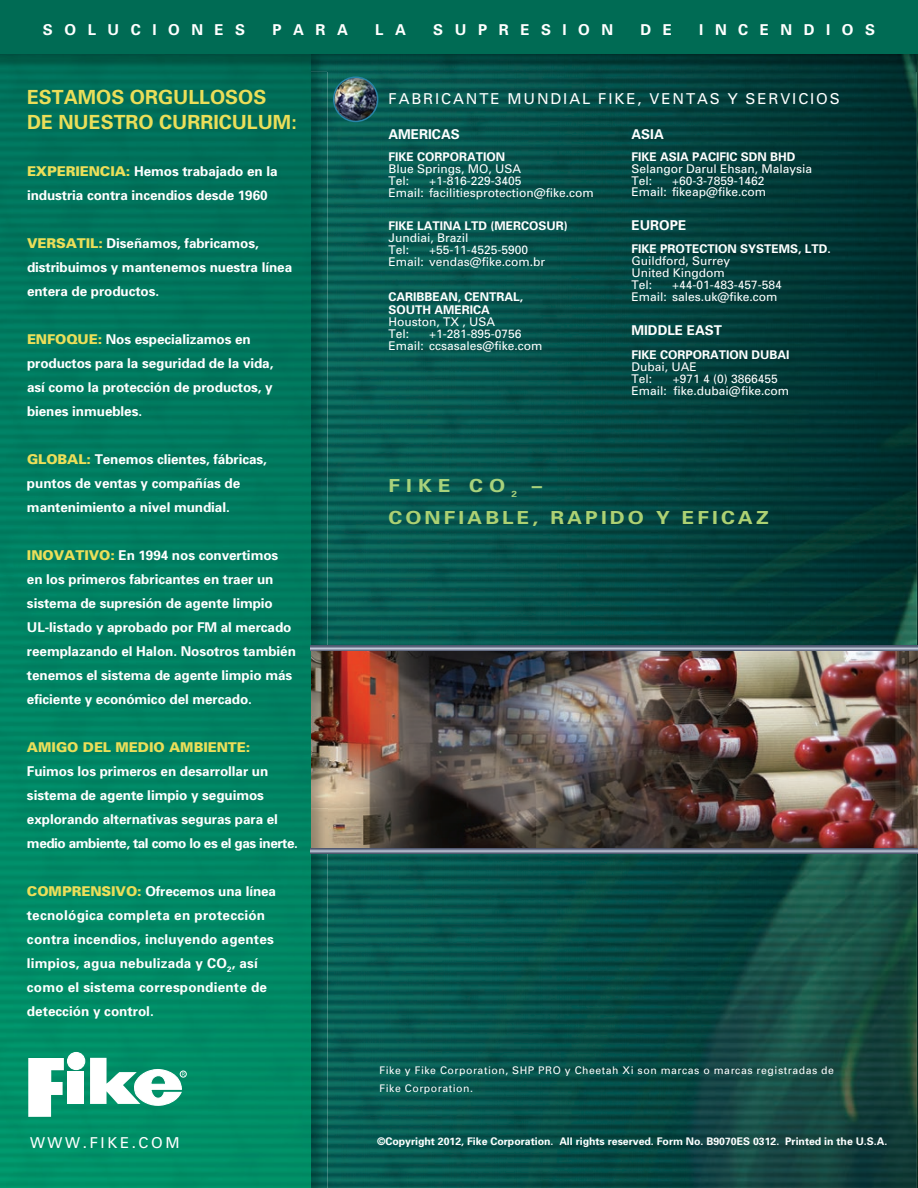
<style>
.page{position:relative;width:918px;height:1188px;background:#fff}
.page>*{position:absolute;margin:0;border:0;box-sizing:border-box;transform-origin:0 0}
.t1{font:700 19.5px/25.5px "Univers";color:#ebde59}
.t2{font:700 18px/31.5px "Univers";letter-spacing:.15em;color:#add173;scale:1.15 1}
.t3{font:15px "Univers";letter-spacing:.125em;color:#fff}
.t4{font:700 15px "Univers";letter-spacing:.77em;color:#fff}
.t5{font:15px "Univers";letter-spacing:.175em;color:#fff}
.t6{font:700 13.5px/24px "Univers";letter-spacing:-.005em;color:#fff}
.t7{font:700 13.5px/24px "Univers";letter-spacing:.015em;color:#fff}
.t8{font:900 13.5px "Univers";letter-spacing:-.005em;color:#ebde59}
.t9{font:12px/12px "Univers";color:#fff}
.t10{font:700 12px/13.5px "Univers";color:#fff}
.t11{font:700 10.5px "Univers";color:#fff}
.t12{font:10.5px/18px "Univers";letter-spacing:.05em;color:#fff}
.s1{font-weight:900;color:#ebde59}
.s2{color:#a8d27c}
</style>
<div class="page">
<img style="left:310px;top:71px;width:608px;height:1117px">
<img style="left:334px;top:77px;width:44px;height:44px;border-radius:22px">
<div style="left:333px;top:76px;width:45px;height:46px;border:2px solid #2884a9;border-radius:50%"></div>
<img style="left:310px;top:651px;width:608px;height:197px">
<img style="left:0;top:71px;width:310px;height:1117px">
<svg style="left:90px;top:1058px;width:95px;height:48px"></svg>
<svg style="left:28px;top:1058px;width:36px;height:59px"></svg>
<div style="left:67px;top:1072px;width:17px;height:32px;background:#fff"></div>
<div style="left:68px;top:1053px;width:17px;height:17px;background:#fff;border-radius:50%"></div>
<div style="left:67px;top:1052px;width:18px;height:18px;border:1px solid #fff;border-radius:50%"></div>
<div style="left:180px;top:1071px;width:7px;height:6px;border:1px solid #fff;border-radius:50%"></div>
<img style="left:917px;top:54px;width:1px;height:17px">
<img style="left:0;top:54px;width:917px;height:17px">
<div style="left:0;top:0;width:918px;height:54px;background:#006b54"></div>
<svg style="left:310px;top:646px;width:608px;height:5px;background:#858ea2"></svg>
<svg style="left:310px;top:848px;width:608px;height:5px;background:#818b9f"></svg>
<p class="t4" style="left:43px;top:20px;width:204px">SOLUCIONES</p>
<p class="t4" style="left:273px;top:20px;width:77px">PARA</p>
<p class="t4" style="left:375px;top:20px;width:32px">L A</p>
<p class="t4" style="left:433px;top:20px;width:181px">SUPRESION</p>
<p class="t4" style="left:640px;top:20px;width:33px">D E</p>
<p class="t4" style="left:699px;top:20px;width:177px">INCENDIOS</p>
<h1 class="t1" style="left:27px;top:84px;width:271px">ESTAMOS ORGULLOSOS<br>DE NUESTRO CURRICULUM:</h1>
<p class="t6" style="left:27px;top:159px;width:252px"><span class="s1">EXPERIENCIA:</span> Hemos trabajado en la industria contra incendios desde 1960</p>
<p class="t6" style="left:27px;top:231px;width:267px"><span class="s1">VERSATIL:</span> Diseñamos, fabricamos, distribuimos y mantenemos nuestra línea entera de productos.</p>
<p class="t6" style="left:27px;top:327px;width:248px"><span class="s1">ENFOQUE:</span> Nos especializamos en productos para la seguridad de la vida, así como la protección de productos, y bienes inmuebles.</p>
<p class="t6" style="left:27px;top:447px;width:241px"><span class="s1">GLOBAL:</span> Tenemos clientes, fábricas, puntos de ventas y compañías de mantenimiento a nivel mundial.</p>
<p class="t6" style="left:27px;top:543px;width:270px"><span class="s1">INOVATIVO:</span> En 1994 nos convertimos en los primeros fabricantes en traer un sistema de supresión de agente limpio UL-listado y aprobado por FM al mercado reemplazando el Halon. Nosotros también tenemos el sistema de agente limpio más eficiente y económico del mercado.</p>
<p class="t8" style="left:27px;top:739px;width:225px">AMIGO DEL MEDIO AMBIENTE:</p>
<p class="t6" style="left:27px;top:759px;width:273px">Fuimos los primeros en desarrollar un sistema de agente limpio y seguimos explorando alternativas seguras para el medio ambiente, tal como lo es el gas inerte.</p>
<p class="t7" style="left:27px;top:879px;width:251px"><span class="s1">COMPRENSIVO:</span> Ofrecemos una línea tecnológica completa en protección contra incendios, incluyendo agentes limpios, agua nebulizada y CO<sub>2</sub>, así como el sistema correspondiente de detección y control.</p>
<p class="t5" style="left:30px;top:1133px;width:151px">WWW.FIKE.COM</p>
<p class="t3" style="left:388px;top:89px;width:453px">FABRICANTE MUNDIAL FIKE, VENTAS Y SERVICIOS</p>
<p class="t6" style="left:388px;top:121px;width:73px">AMERICAS</p>
<p class="t10" style="left:388px;top:150px;width:118px">FIKE CORPORATION</p>
<p class="t9" style="left:388px;top:163px;width:134px">Blue Springs, MO, USA<br>Tel:</p>
<p class="t9" style="left:388px;top:175px;width:207px;text-indent:40px">+1-816-229-3405<br>Email: facilitiesprotection@fike.com</p>
<p class="t10" style="left:388px;top:219px;width:181px">FIKE LATINA LTD (MERCOSUR)</p>
<p class="t9" style="left:388px;top:232px;width:82px">Jundiai, Brazil<br>Tel:</p>
<p class="t9" style="left:388px;top:244px;width:158px;text-indent:40px">+55-11-4525-5900<br>Email: vendas@fike.com.br</p>
<p class="t10" style="left:388px;top:289px;width:136px">CARIBBEAN, CENTRAL,<br>SOUTH AMERICA</p>
<p class="t9" style="left:388px;top:316px;width:108px">Houston, TX , USA<br>Tel:</p>
<p class="t9" style="left:388px;top:328px;width:156px;text-indent:40px">+1-281-895-0756<br>Email: ccsasales@fike.com</p>
<p class="t6" style="left:632px;top:121px;width:34px">ASIA</p>
<p class="t10" style="left:632px;top:150px;width:166px">FIKE ASIA PACIFIC SDN BHD</p>
<p class="t9" style="left:632px;top:163px;width:182px">Selangor Darul Ehsan, Malaysia<br>Tel:</p>
<p class="t9" style="left:632px;top:175px;width:136px;line-height:10.5px;text-align:right">+60-3-7859-1462<br>Email: fikeap@fike.com</p>
<p class="t6" style="left:632px;top:213px;width:56px">EUROPE</p>
<p class="t10" style="left:632px;top:241px;width:201px">FIKE PROTECTION SYSTEMS, LTD.</p>
<p class="t9" style="left:632px;top:254px;width:100px">Guildford, Surrey<br>United Kingdom<br>Tel:</p>
<p class="t9" style="left:632px;top:278px;width:152px;text-indent:40px">+44-01-483-457-584<br>Email: sales.uk@fike.com</p>
<p class="t6" style="left:632px;top:318px;width:92px">MIDDLE EAST</p>
<p class="t10" style="left:632px;top:348px;width:160px">FIKE CORPORATION DUBAI</p>
<p class="t9" style="left:632px;top:361px;width:67px">Dubai, UAE<br>Tel:</p>
<p class="t9" style="left:632px;top:373px;width:159px;text-indent:41px">+971 4 (0) 3866455<br>Email: fike.dubai@fike.com</p>
<h2 class="t2" style="left:388px;top:469px;width:332px"><span class="s2">FIKE CO</span> <sub>2</sub> <span class="s2">–<br></span>CONFIABLE, RAPIDO Y EFICAZ</h2>
<p class="t12" style="left:380px;top:1061px;width:456px">Fike y Fike Corporation, SHP PRO y Cheetah Xi son marcas o marcas registradas de<br>Fike Corporation.</p>
<p class="t11" style="left:377px;top:1134px;width:512px">©Copyright 2012, Fike Corporation. All rights reserved. Form No. B9070ES 0312. Printed in the U.S.A.</p>
</div>
